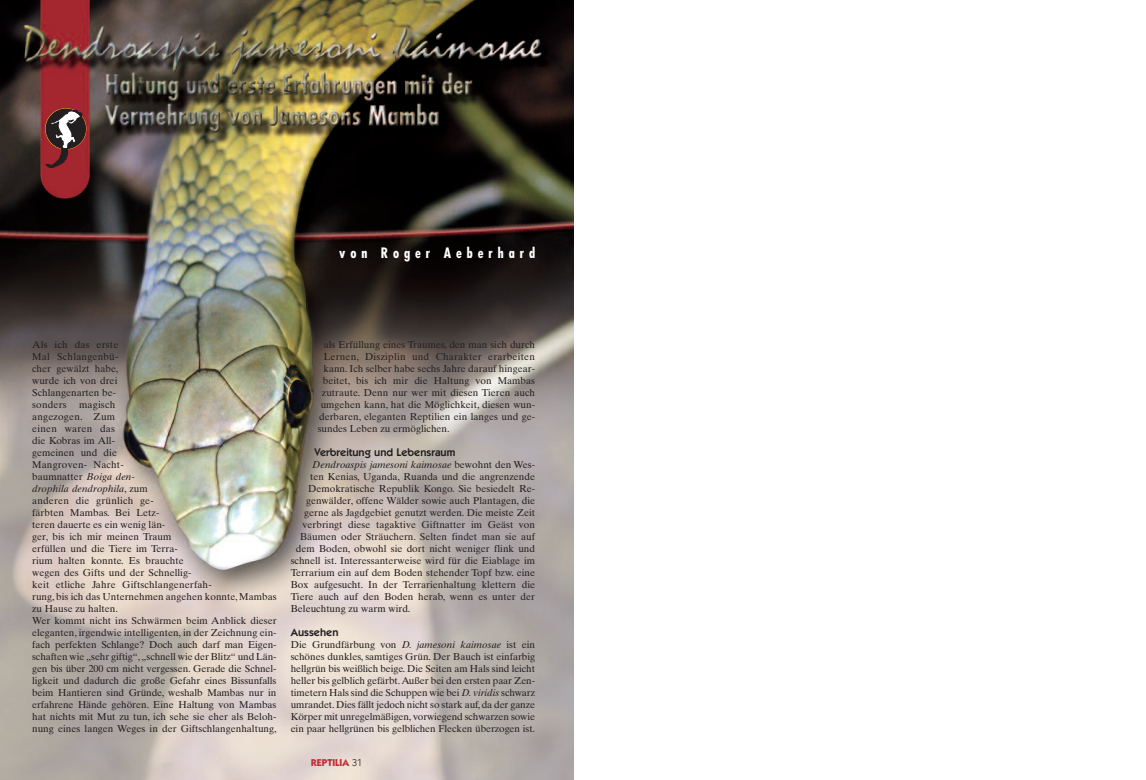
<style>
.page{position:relative;width:1146px;height:780px;background:#fff}
.page>*{position:absolute;margin:0;border:0;box-sizing:border-box;transform-origin:0 0}
.t1{font:700 condensed 14px "Futura";letter-spacing:.35em;color:#fff}
.t2{font:600 11px "Itc Kabel";color:#231f20}
.t3{font:10px/12px "Times Ten";color:#231f20}
.t4{font:10px "Times Ten Italic Os F";color:#231f20}
.t5{font:10px "Times Ten";letter-spacing:.02em;color:#231f20}
.t6{font:700 10px "Itc Kabel";color:#be2b36}
.s1{font-family:"Times Ten Italic Os F"}
.s2{font-family:"Times Ten"}
.s3{font-weight:400;color:#231f20}
</style>
<div class="page">
<img style="left:0;top:0;width:573px;height:780px">
<div style="left:45px;top:108px;width:41px;height:42px;border:2px solid #fdbd12;border-radius:50%"></div>
<svg style="left:46px;top:109px;width:39px;height:58px;background:#774849"></svg>
<h1 class="t1" style="left:339px;top:247px;width:197px">von Roger Aeberhard</h1>
<p class="t3" style="left:32px;top:340px;width:104px">Als ich das erste<br>Mal Schlangenbü&shy;cher gewälzt habe, wurde ich von drei<br>Schlangenarten be&shy;sonders magisch angezogen. Zum einen waren das<br>die Kobras im All&shy;gemeinen und die<br>Mangroven- Nacht&shy;baumnatter <span class="s1">Boiga den-</span></p>
<p class="t4" style="left:32px;top:485px;width:117px">drophila dendrophila<span class="s2">, zum</span></p>
<p class="t3" style="left:32px;top:496px;width:246px">anderen die grünlich ge-<br>färbten Mambas. Bei Letz-<br>teren dauerte es ein wenig län-<br>ger, bis ich mir meinen Traum<br>erfüllen und die Tiere im Terra-<br>rium halten konnte. Es brauchte<br>wegen des Gifts und der Schnellig-<br>keit etliche Jahre Giftschlangenerfah-<br>rung, bis ich das Unternehmen angehen konnte, Mambas zu Hause zu halten.<br>Wer kommt nicht ins Schwärmen beim Anblick dieser eleganten, irgendwie intelligenten, in der Zeichnung ein&shy;fach perfekten Schlange? Doch auch darf man Eigen&shy;schaften wie „sehr giftig“, „schnell wie der Blitz“ und Län&shy;gen bis über 200 cm nicht vergessen. Gerade die Schnel&shy;ligkeit und dadurch die große Gefahr eines Bissunfalls beim Hantieren sind Gründe, weshalb Mambas nur in erfahrene Hände gehören. Eine Haltung von Mambas hat nichts mit Mut zu tun, ich sehe sie eher als Beloh&shy;nung eines langen Weges in der Giftschlangenhaltung,</p>
<p class="t3" style="left:324px;top:340px;width:213px">als Erfüllung eines Traumes, den man sich durch</p>
<p class="t5" style="left:323px;top:353px;width:213px">Lernen, Disziplin und Charakter erarbeiten</p>
<p class="t3" style="left:323px;top:364px;width:213px">kann. Ich selber habe sechs Jahre darauf hingear-</p>
<p class="t3" style="left:323px;top:376px;width:214px">beitet, bis ich mir die Haltung von Mambas</p>
<p class="t3" style="left:322px;top:388px;width:214px">zutraute. Denn nur wer mit diesen Tieren auch</p>
<p class="t3" style="left:320px;top:400px;width:216px">umgehen kann, hat die Möglichkeit, diesen wun-</p>
<p class="t3" style="left:319px;top:412px;width:217px">derbaren, eleganten Reptilien ein langes und ge-</p>
<p class="t3" style="left:317px;top:424px;width:133px">sundes Leben zu ermöglichen.</p>
<p class="t2" style="left:314px;top:448px;width:142px">Verbreitung und Lebensraum</p>
<p class="t4" style="left:312px;top:461px;width:224px">Dendroaspis jamesoni kaimosae <span class="s2">bewohnt den Wes-</span></p>
<p class="t3" style="left:310px;top:472px;width:226px">ten Kenias, Uganda, Ruanda und die angrenzende</p>
<p class="t3" style="left:308px;top:484px;width:228px">Demokratische Republik Kongo. Sie besiedelt Re-</p>
<p class="t3" style="left:306px;top:496px;width:230px">genwälder, offene Wälder sowie auch Plantagen, die</p>
<p class="t3" style="left:304px;top:508px;width:232px">gerne als Jagdgebiet genutzt werden. Die meiste Zeit</p>
<p class="t3" style="left:302px;top:520px;width:234px">verbringt diese tagaktive Giftnatter im Geäst von</p>
<p class="t3" style="left:300px;top:532px;width:236px">Bäumen oder Sträuchern. Selten findet man sie auf</p>
<p class="t3" style="left:296px;top:544px;width:241px">dem Boden, obwohl sie dort nicht weniger flink und</p>
<p class="t3" style="left:291px;top:556px;width:246px">schnell ist. Interessanterweise wird für die Eiablage im</p>
<p class="t3" style="left:291px;top:568px;width:246px">Terrarium ein auf dem Boden stehender Topf bzw. eine</p>
<p class="t3" style="left:291px;top:580px;width:246px">Box aufgesucht. In der Terrarienhaltung klettern die</p>
<p class="t3" style="left:291px;top:592px;width:246px">Tiere auch auf den Boden herab, wenn es unter der</p>
<p class="t3" style="left:291px;top:604px;width:121px">Beleuchtung zu warm wird.</p>
<p class="t2" style="left:291px;top:628px;width:49px">Aussehen</p>
<p class="t3" style="left:291px;top:640px;width:246px;text-align:justify">Die Grundfärbung von <span class="s1">D. jamesoni kaimosae</span> ist ein schönes dunkles, samtiges Grün. Der Bauch ist einfarbig hellgrün bis weißlich beige. Die Seiten am Hals sind leicht heller bis gelblich gefärbt.Außer bei den ersten paar Zen&shy;timetern Hals sind die Schuppen wie bei <span class="s1">D. viridis</span> schwarz umrandet. Dies fällt jedoch nicht so stark auf, da der ganze Körper mit unregelmäßigen, vorwiegend schwarzen sowie ein paar hellgrünen bis gelblichen Flecken überzogen ist.</p>
<p class="t6" style="left:311px;top:758px;width:52px">REPTILIA <span class="s3">31</span></p>
</div>
